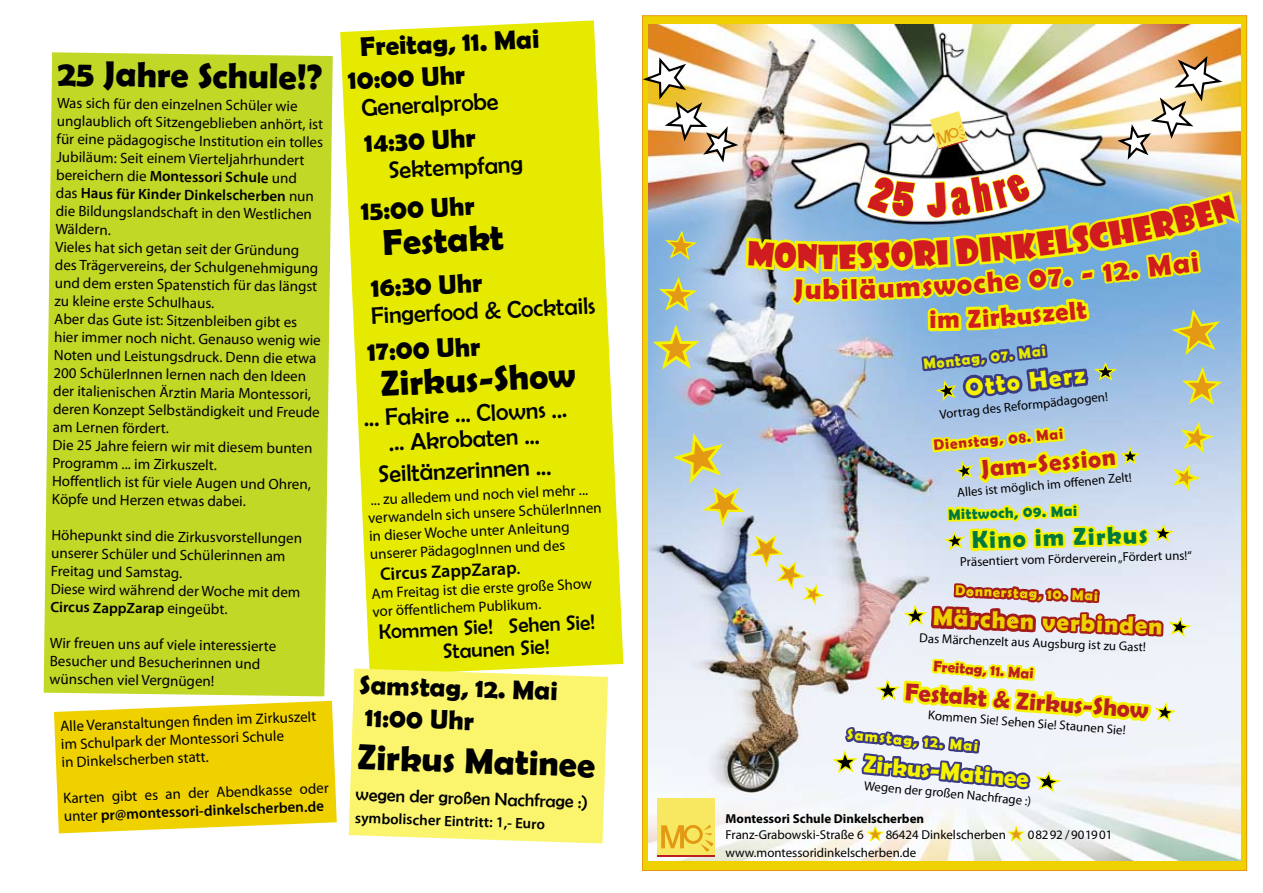
<style>
.page{position:relative;width:1263px;height:893px;background:#fff}
.page>*{position:absolute;margin:0;border:0;box-sizing:border-box;transform-origin:0 0}
.t1{font:700 36px "Berlin Sans FB Demi";color:#000}
.t2{font:32.4px "Showcard Gothic";color:#d01b1f}
.t3{font:700 28.8px "Berlin Sans FB Demi";color:#d01b1f}
.t4{font:700 27px/32.1px "Berlin Sans FB Demi";color:#000}
.t5{font:700 25.8px "Berlin Sans FB Demi";color:#d01b1f}
.t6{font:700 24.45px "Berlin Sans FB Demi";color:#f6f300}
.t7{font:700 24.45px "Berlin Sans FB Demi";color:#bc1f22}
.t8{font:700 24.45px "Berlin Sans FB Demi";color:#f0d100}
.t9{font:700 24.45px "Berlin Sans FB Demi";color:#007840}
.t10{font:700 24.45px "Berlin Sans FB Demi";color:#c21f21}
.t11{font:24px/25.2px "Berlin Sans FB";color:#000;text-align:center}
.t12{font:21px/22.5px "Berlin Sans FB";color:#000}
.t13{font:18px "Berlin Sans FB";color:#000}
.t14{font:600 18px "Myriad Pro";color:#000}
.t15{font:700 15.15px "Berlin Sans FB Demi";color:#c21f21}
.t16{font:700 15.15px "Berlin Sans FB Demi";color:#007840}
.t17{font:700 15.15px "Berlin Sans FB Demi";color:#bc1f22}
.t18{font:700 15.15px "Berlin Sans FB Demi";color:#f6f300}
.t19{font:700 15.15px "Berlin Sans FB Demi";color:#e5ea00}
.t20{font:15px/18px "Myriad Pro";color:#000}
.t21{font:600 15px "Myriad Pro";color:#000}
.t22{font:700 14.4px "Berlin Sans FB Demi";color:#f0d100}
.t23{font:12.9px "Myriad Pro";color:#000}
.t24{font:700 12.9px "Myriad Pro";color:#000}
.s1{font-weight:600}
.s2{font-size:15px}
</style>
<div class="page">
<img style="left:648px;top:24px;width:592px;height:32px">
<div style="left:44px;top:52px;width:289px;height:644px;background:#c1d826"></div>
<svg style="left:340px;top:20px;width:283px;height:648px;background:#e7ec1c"></svg>
<svg style="left:54px;top:701px;width:283px;height:132px;background:#f1d518"></svg>
<svg style="left:349px;top:668px;width:259px;height:175px;background:#fbf575"></svg>
<img style="left:642px;top:56px;width:601px;height:815px">
<h1 class="t1" style="left:58px;top:52px;width:266px;rotate:1deg">25 Jahre Schule!?</h1>
<p class="t20" style="left:57px;top:93px;width:269px;rotate:1deg">Was sich für den einzelnen Schüler wie unglaublich oft Sitzengeblieben anhört, ist für eine pädagogische Institution ein tolles Jubiläum: Seit einem Vierteljahrhundert bereichern die <span class="s1">Montessori Schule</span> und<br>das <span class="s1">Haus für Kinder Dinkelscherben</span> nun die Bildungslandschaft in den Westlichen Wäldern.<br>Vieles hat sich getan seit der Gründung des Trägervereins, der Schulgenehmigung und dem ersten Spatenstich für das längst zu kleine erste Schulhaus.<br>Aber das Gute ist: Sitzenbleiben gibt es hier immer noch nicht. Genauso wenig wie Noten und Leistungsdruck. Denn die etwa 200 SchülerInnen lernen nach den Ideen der italienischen Ärztin Maria Montessori, deren Konzept Selbständigkeit und Freude am Lernen fördert.<br>Die 25 Jahre feiern wir mit diesem bunten Programm ... im Zirkuszelt.<br>Hoff entlich ist für viele Augen und Ohren, Köpfe und Herzen etwas dabei.</p>
<p class="t20" style="left:52px;top:525px;width:252px;rotate:1deg">Höhepunkt sind die Zirkusvorstellungen unserer Schüler und Schülerinnen am<br>Freitag und Samstag.<br>Diese wird während der Woche mit dem<br><span class="s1">Circus ZappZarap</span> eingeübt.</p>
<p class="t20" style="left:50px;top:633px;width:228px;rotate:1deg">Wir freuen uns auf viele interessierte<br>Besucher und Besucherinnen und wünschen viel Vergnügen!</p>
<p class="t20" style="left:60px;top:716px;width:258px;rotate:-2deg">Alle Veranstaltungen fi nden im Zirkuszelt im Schulpark der Montessori Schule<br>in Dinkelscherben statt.</p>
<p class="t20" style="left:63px;top:788px;width:267px;rotate:-2deg">Karten gibt es an der Abendkasse oder unter <span class="s1">pr@montessori-dinkelscherben.de</span></p>
<h3 class="t4" style="left:346px;top:32px;width:195px;text-indent:14px;rotate:-3deg">Freitag, 11. Mai<br>10:00 Uhr</h3>
<h3 class="t11" style="left:361px;top:95px;width:139px;rotate:-3deg">Generalprobe</h3>
<h3 class="t4" style="left:364px;top:127px;width:113px;rotate:-3deg">14:30 Uhr</h3>
<h3 class="t11" style="left:388px;top:157px;width:136px;rotate:-3deg">Sektempfang</h3>
<h3 class="t4" style="left:360px;top:195px;width:115px;rotate:-3deg">15:00 Uhr</h3>
<h1 class="t1" style="left:381px;top:222px;width:123px;rotate:-3deg">Festakt</h1>
<h3 class="t4" style="left:370px;top:271px;width:113px;rotate:-3deg">16:30 Uhr</h3>
<h3 class="t11" style="left:370px;top:304px;width:226px;rotate:-3deg">Fingerfood &amp; Cocktails</h3>
<h3 class="t4" style="left:366px;top:335px;width:115px;rotate:-3deg">17:00 Uhr</h3>
<h1 class="t1" style="left:379px;top:363px;width:197px;rotate:-3deg">Zirkus-Show</h1>
<h3 class="t11" style="left:363px;top:406px;width:205px;rotate:-3deg">... Fakire ... Clowns ... ... Akrobaten ...</h3>
<h3 class="t11" style="left:378px;top:462px;width:175px;rotate:-3deg">Seiltänzerinnen ...</h3>
<p class="t20" style="left:367px;top:492px;width:235px;rotate:-3deg">... zu alledem und noch viel mehr ... verwandeln sich unsere SchülerInnen in dieser Woche unter Anleitung unserer PädagogInnen und des</p>
<p class="t14" style="left:380px;top:563px;width:142px;rotate:-3deg">Circus ZappZarap<span class="s2">.</span></p>
<p class="t20" style="left:371px;top:585px;width:222px;rotate:-3deg">Am Freitag ist die erste große Show vor öff entlichem Publikum.</p>
<h3 class="t12" style="left:441px;top:618px;width:155px;text-indent:-63px;rotate:-3deg">Kommen Sie! Sehen Sie!<br>Staunen Sie!</h3>
<h3 class="t4" style="left:360px;top:667px;width:200px;line-height:32.5px;rotate:2deg">Samstag, 12. Mai<br>11:00 Uhr</h3>
<h1 class="t1" style="left:358px;top:736px;width:240px;rotate:2deg">Zirkus Matinee</h1>
<p class="t13" style="left:356px;top:784px;width:234px;rotate:2deg">wegen der großen Nachfrage :)</p>
<p class="t21" style="left:355px;top:808px;width:192px;rotate:2deg">symbolischer Eintritt: 1,- Euro</p>
<h2 class="t2" style="left:818px;top:235px;width:22px">t</h2>
<h3 class="t3" style="left:805px;top:273px;width:18px">u</h3>
<h3 class="t3" style="left:932px;top:269px;width:87px;rotate:-4deg">woche</h3>
<h3 class="t3" style="left:1079px;top:257px;width:59px;rotate:-6deg">- 12.</h3>
<h3 class="t5" style="left:929px;top:304px;width:9px">i</h3>
<p class="t19" style="left:923px;top:355px;width:124px;rotate:-6deg">Montag, 07. Mai</p>
<h3 class="t6" style="left:964px;top:373px;width:122px;rotate:-6deg">Otto Herz</h3>
<p class="t23" style="left:939px;top:406px;width:171px;rotate:-6deg">Vortrag des Reformpädagogen!</p>
<p class="t15" style="left:933px;top:436px;width:131px;rotate:-5deg">Dienstag, 08. Mai</p>
<h3 class="t10" style="left:980px;top:455px;width:136px;rotate:-5deg">Jam-Session</h3>
<p class="t23" style="left:956px;top:485px;width:177px;rotate:-5deg">Alles ist möglich im off enen Zelt!</p>
<p class="t16" style="left:948px;top:506px;width:130px;rotate:-2deg">Mittwoch, 09. Mai</p>
<h3 class="t9" style="left:971px;top:526px;width:177px;rotate:-2deg">Kino im Zirkus</h3>
<p class="t23" style="left:960px;top:555px;width:233px;rotate:-2deg">Präsentiert vom Förderverein „Fördert uns!“</p>
<p class="t22" style="left:956px;top:582px;width:144px;rotate:2deg">Donnerstag, 10. Mai</p>
<h3 class="t8" style="left:933px;top:603px;width:231px;rotate:2deg">Märchen verbinden</h3>
<p class="t23" style="left:919px;top:631px;width:228px;rotate:2deg">Das Märchenzelt aus Augsburg ist zu Gast!</p>
<p class="t17" style="left:934px;top:657px;width:102px;rotate:4deg">Freitag, 11. Mai</p>
<p class="t23" style="left:928px;top:708px;width:200px;rotate:4deg">Kommen Sie! Sehen Sie! Staunen Sie!</p>
<h3 class="t7" style="left:906px;top:678px;width:246px;rotate:4deg">Festakt &amp; Zirkus-Show</h3>
<p class="t18" style="left:848px;top:726px;width:133px;rotate:5deg">Samstag, 12. Mai</p>
<h3 class="t6" style="left:865px;top:750px;width:167px;rotate:5deg">Zirkus-Matinee</h3>
<p class="t23" style="left:865px;top:778px;width:169px;rotate:5deg">Wegen der großen Nachfrage :)</p>
<p class="t24" style="left:725px;top:811px;width:200px">Montessori Schule Dinkelscherben</p>
<p class="t23" style="left:725px;top:827px;width:140px">Franz-Grabowski-Straße 6</p>
<p class="t23" style="left:886px;top:827px;width:122px">86424 Dinkelscherben</p>
<p class="t23" style="left:1028px;top:827px;width:86px">08292 / 901901</p>
<p class="t23" style="left:725px;top:844px;width:192px">www.montessoridinkelscherben.de</p>
</div>
